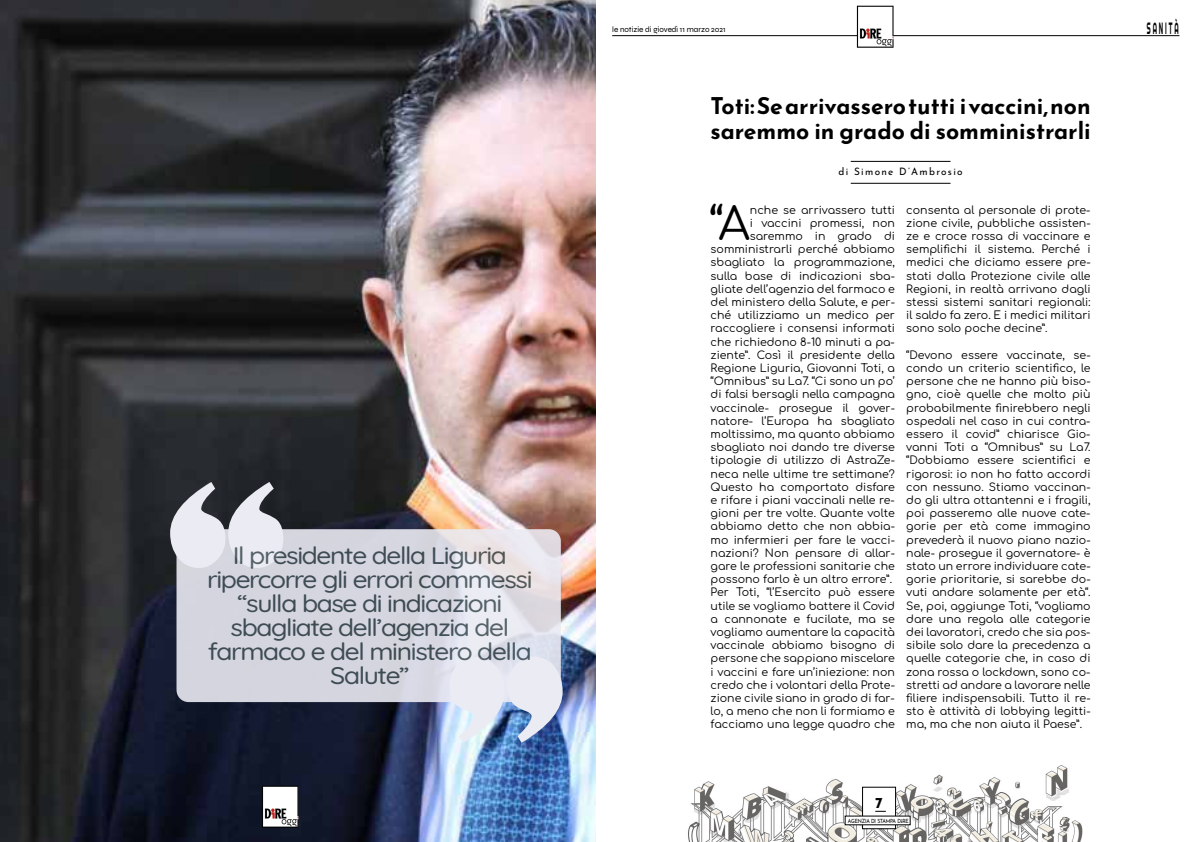
<style>
.page{position:relative;width:1191px;height:842px;background:#fff}
.page>*{position:absolute;margin:0;border:0;box-sizing:border-box;transform-origin:0 0}
.t1{font:44.8px "Comfortaa";color:#000}
.t2{font:300 24px/24px "Quicksand";letter-spacing:-.05em;color:#445258;text-align:center;scale:1.1 1}
.t3{font:700 23px/25px "Josefin Sans";color:#000}
.t4{font:16.4px "Righteous";letter-spacing:.29em;color:#000;scale:.39 1}
.t5{font:700 15px "Josefin Sans";color:#000}
.t6{font:11px/13.2px "Comfortaa";color:#000;text-align:justify}
.t7{font:10.2px "Josefin Sans";letter-spacing:.13em;color:#000}
.t8{font:8px "Syne";color:#000}
.t9{font:5.7px "Josefin Sans";letter-spacing:-.04em;color:#000;scale:.88 1}
.s1{font-weight:700}
</style>
<div class="page">
<hr style="left:850px;top:183px;width:100px;height:1px;background:#000">
<hr style="left:850px;top:161px;width:100px;height:1px;background:#000">
<img style="left:688px;top:765px;width:395px;height:77px">
<img style="left:0;top:0;width:595px;height:842px">
<svg style="left:170px;top:482px;width:113px;height:86px;background:#808288"></svg>
<img style="left:449px;top:657px;width:113px;height:86px">
<svg style="left:176px;top:529px;width:385px;height:173px;background:#dadae3"></svg>
<hr style="left:612px;top:35px;width:567px;height:1px;background:#000">
<div style="left:862px;top:787px;width:34px;height:42px;background:#fff;border:1px solid #000"></div>
<div style="left:845px;top:816px;width:65px;height:9px;background:#fff"></div>
<img style="left:842px;top:5px;width:74px;height:42px">
<img style="left:247px;top:784px;width:73px;height:43px">
<h2 class="t2" style="left:207px;top:541px;width:297px">Il presidente della Liguria ripercorre gli errori commessi “sulla base di indicazioni sbagliate dell’agenzia del farmaco e del ministero della<br>Salute”</h2>
<p class="t8" style="left:612px;top:24px;width:115px">le notizie di giovedì 11 marzo 2021</p>
<h3 class="t3" style="left:710px;top:91px;width:382px">Toti: Se arrivassero tutti i vaccini, non saremmo in grado di somministrarli</h3>
<p class="t7" style="left:838px;top:164px;width:125px">di Simone D’Ambrosio</p>
<h1 class="t1" style="left:710px;top:183px;width:42px">“A</h1>
<p class="t6" style="left:710px;top:202px;width:186px;text-align:right">nche se arrivassero tutti<br>i vaccini promessi, non saremmo in grado di somministrarli perché abbiamo sbagliato la programmazione, sulla base di indicazioni sba&shy;gliate dell’agenzia del farmaco e del ministero della Salute, e per&shy;ché utilizziamo un medico per raccogliere i consensi informati che richiedono 8-10 minuti a pa&shy;ziente”. Così il presidente della<br>Regione Liguria, Giovanni Toti, a “Omnibus” su La7. “Ci sono un po’ di falsi bersagli nella campagna vaccinale- prosegue il gover&shy;natore- l’Europa ha sbagliato moltissimo, ma quanto abbiamo sbagliato noi dando tre diverse tipologie di utilizzo di AstraZe&shy;neca nelle ultime tre settimane?<br>Questo ha comportato disfare e rifare i piani vaccinali nelle re&shy;gioni per tre volte. Quante volte abbiamo detto che non abbia&shy;mo infermieri per fare le vacci&shy;nazioni? Non pensare di allar&shy;gare le professioni sanitarie che possono farlo è un altro errore”.<br>Per Toti, “l’Esercito può essere utile se vogliamo battere il Covid a cannonate e fucilate, ma se vogliamo aumentare la capacità vaccinale abbiamo bisogno di persone che sappiano miscelare i vaccini e fare un’iniezione: non credo che i volontari della Prote&shy;zione civile siano in grado di far&shy;lo, a meno che non li formiamo e facciamo una legge quadro che</p>
<p class="t6" style="left:906px;top:202px;width:186px">consenta al personale di prote&shy;zione civile, pubbliche assisten&shy;ze e croce rossa di vaccinare e semplifichi il sistema. Perché i medici che diciamo essere pre&shy;stati dalla Protezione civile alle Regioni, in realtà arrivano dagli stessi sistemi sanitari regionali: il saldo fa zero. E i medici militari sono solo poche decine”.</p>
<p class="t6" style="left:906px;top:347px;width:186px">“Devono essere vaccinate, se&shy;condo un criterio scientifico, le persone che ne hanno più biso&shy;gno, cioè quelle che molto più probabilmente finirebbero negli ospedali nel caso in cui contra&shy;essero il covid” chiarisce Gio&shy;vanni Toti a “Omnibus” su La7. “Dobbiamo essere scientifici e rigorosi: io non ho fatto accordi con nessuno. Stiamo vaccinan&shy;do gli ultra ottantenni e i fragili, poi passeremo alle nuove cate&shy;gorie per età come immagino prevederà il nuovo piano nazio&shy;nale- prosegue il governatore- è stato un errore individuare cate&shy;gorie prioritarie, si sarebbe do&shy;vuti andare solamente per età“.<br>Se, poi, aggiunge Toti, “vogliamo dare una regola alle categorie dei lavoratori, credo che sia pos&shy;sibile solo dare la precedenza a quelle categorie che, in caso di zona rossa o lockdown, sono co&shy;stretti ad andare a lavorare nelle filiere indispensabili. Tutto il re&shy;sto è attività di lobbying legitti&shy;ma, ma che non aiuta il Paese”.</p>
<h3 class="t5" style="left:875px;top:792px;width:9px">7</h3>
<p class="t9" style="left:848px;top:816px;width:71px">AGENZIA DI STAMPA D<span class="s1">i</span>RE</p>
<h3 class="t4" style="left:1147px;top:17px;width:83px">SANITÀ</h3>
</div>
